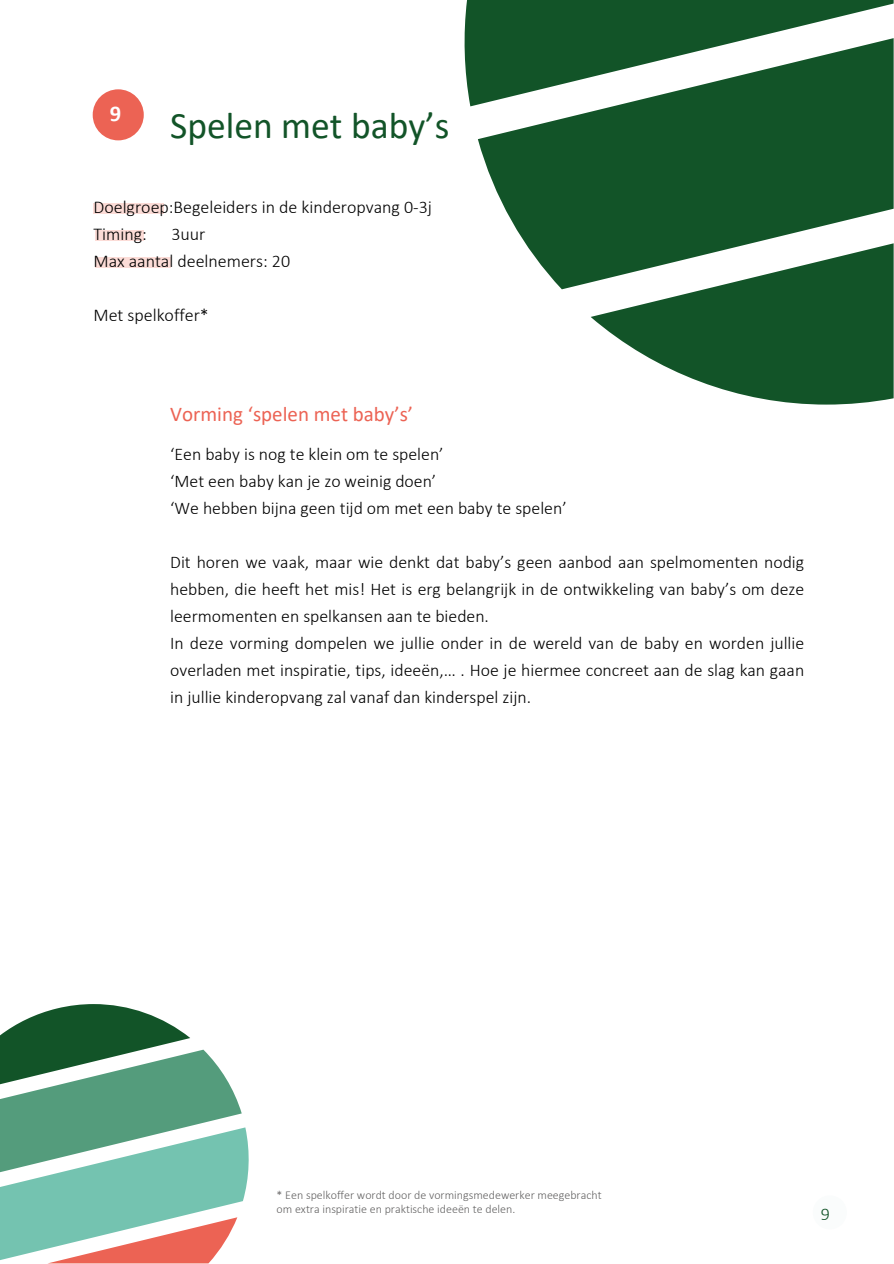
<style>
.page{position:relative;width:894px;height:1264px;background:#fff}
.page>*{position:absolute;margin:0;border:0;box-sizing:border-box;transform-origin:0 0}
.t1{font:37.5px "Calibri";color:#125428}
.t2{font:700 22.5px "Calibri";color:#fff}
.t3{font:21px "Calibri";color:#ec6354}
.t4{font:300 18px/27px "Calibri";color:#000}
.t5{font:300 18px "Calibri";color:#125428}
.t6{font:300 17.85px/27px "Calibri";color:#000}
.t7{font:300 12px "Calibri";color:#646363}
</style>
<div class="page">
<div style="left:93px;top:89px;width:51px;height:51px;background:#ec6354;border-radius:50%"></div>
<svg style="left:0;top:1004px;width:249px;height:259px"></svg>
<div style="left:95px;top:257px;width:75px;height:10px;background:#fcdcd7"></div>
<div style="left:93px;top:203px;width:70px;height:10px;background:#fcdcd7"></div>
<div style="left:95px;top:230px;width:49px;height:10px;background:#fcdcd7"></div>
<svg style="left:464px;top:0;width:429px;height:106px;background:#366e49"></svg>
<svg style="left:477px;top:38px;width:416px;height:251px;fill:#125428"></svg>
<svg style="left:590px;top:243px;width:303px;height:161px;fill:#125428"></svg>
<div style="left:812px;top:1195px;width:34px;height:34px;background:#fafcfc;border-radius:50%"></div>
<h3 class="t2" style="left:110px;top:104px;width:13px">9</h3>
<h3 class="t1" style="left:170px;top:109px;width:281px">Spelen met baby’s</h3>
<p class="t4" style="left:93px;top:195px;width:340px">Doelgroep:Begeleiders in de kinderopvang 0-3j<br>Timing:</p>
<p class="t4" style="left:93px;top:222px;width:198px;text-align:center">3uur<br>Max aantal deelnemers: 20</p>
<h1 class="t4" style="left:93px;top:303px;width:117px">Met spelkoffer*</h1>
<p class="t3" style="left:170px;top:405px;width:244px">Vorming ‘spelen met baby’s’</p>
<h3 class="t6" style="left:170px;top:442px;width:398px">‘Een baby is nog te klein om te spelen’<br>‘Met een baby kan je zo weinig doen’<br>‘We hebben bijna geen tijd om met een baby te spelen’</h3>
<h3 class="t6" style="left:170px;top:550px;width:635px">Dit horen we vaak, maar wie denkt dat baby’s geen aanbod aan spelmomenten nodig hebben, die heeft het mis! Het is erg belangrijk in de ontwikkeling van baby’s om deze leermomenten en spelkansen aan te bieden.<br>In deze vorming dompelen we jullie onder in de wereld van de baby en worden jullie overladen met inspiratie, tips, ideeën,… . Hoe je hiermee concreet aan de slag kan gaan in jullie kinderopvang zal vanaf dan kinderspel zijn.</h3>
<p class="t7" style="left:276px;top:1190px;width:326px">* Een spelkoffer wordt door de vormingsmedewerker meegebracht</p>
<p class="t7" style="left:276px;top:1203px;width:240px">om extra inspiratie en praktische ideeën te delen.</p>
<h2 class="t5" style="left:820px;top:1206px;width:11px">9</h2>
</div>
